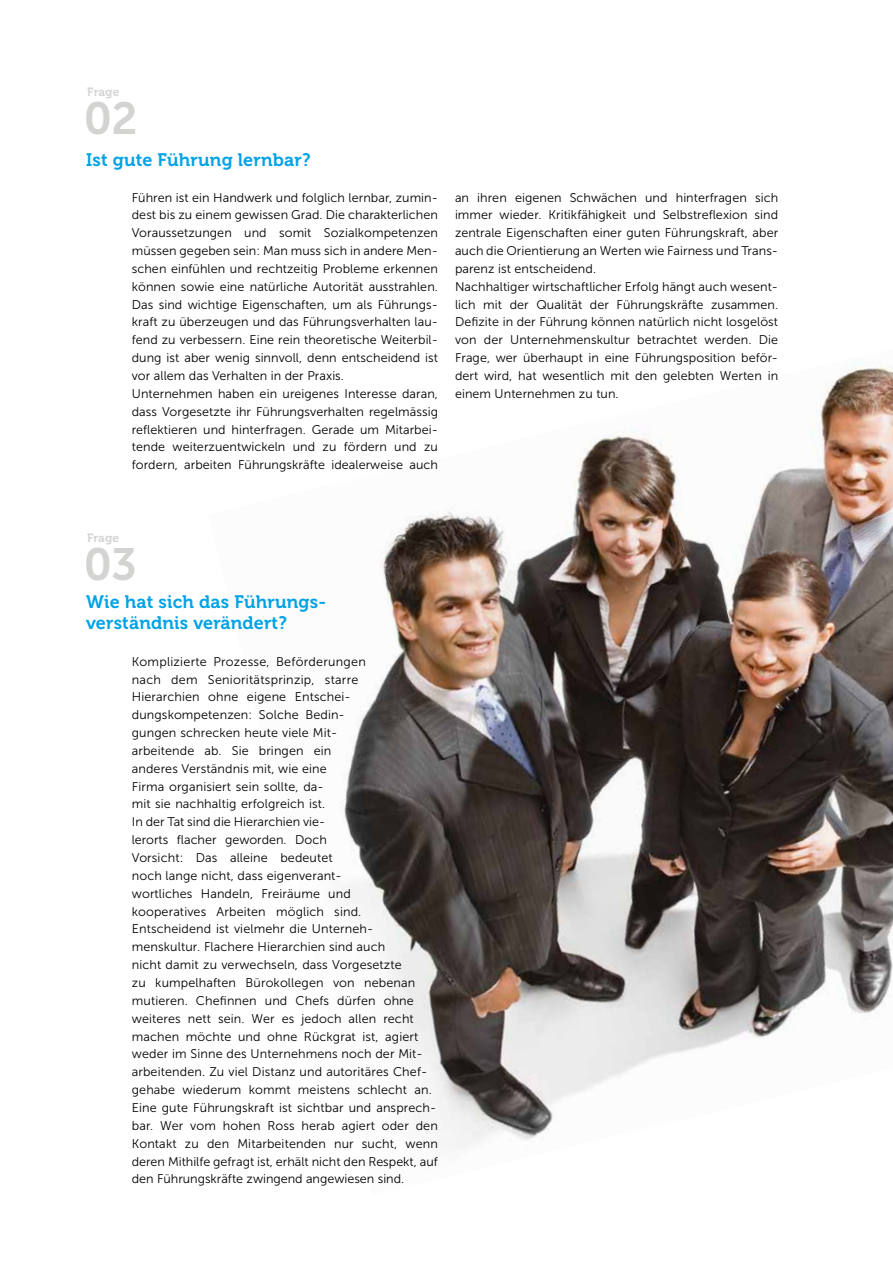
<style>
.page{position:relative;width:893px;height:1263px;background:#fff}
.page>*{position:absolute;margin:0;border:0;box-sizing:border-box;transform-origin:0 0}
.t1{font:45px "Museo Sans 700";color:#d3d3d2}
.t2{font:18px/21px "Museo 700";letter-spacing:.01em;color:#00a2e6}
.t3{font:12.6px/17.9px "Museo Sans 300";letter-spacing:.005em;color:#000}
.t4{font:12px "Museo 700";letter-spacing:.01em;color:#d3d3d2}
</style>
<div class="page">
<img style="left:342px;top:364px;width:550px;height:785px">
<p class="t4" style="left:87px;top:85px;width:34px">Frage</p>
<h1 class="t1" style="left:84px;top:93px;width:55px">02</h1>
<h2 class="t2" style="left:86px;top:150px;width:226px">Ist gute Führung lernbar?</h2>
<p class="t3" style="left:132px;top:188px;width:308px">Führen ist ein Handwerk und folglich lernbar, zumin&shy;dest bis zu einem gewissen Grad. Die charakterlichen Voraussetzungen und somit Sozialkompetenzen müssen gegeben sein: Man muss sich in andere Men&shy;schen einfühlen und rechtzeitig Probleme erkennen können sowie eine natürliche Autorität ausstrahlen.<br>Das sind wichtige Eigenschaften, um als Führungs&shy;kraft zu überzeugen und das Führungsverhalten lau&shy;fend zu verbessern. Eine rein theoretische Weiterbil&shy;dung ist aber wenig sinnvoll, denn entscheidend ist vor allem das Verhalten in der Praxis.<br>Unternehmen haben ein ureigenes Interesse daran, dass Vorgesetzte ihr Führungsverhalten regelmässig reflektieren und hinterfragen. Gerade um Mitarbei&shy;tende weiterzuentwickeln und zu fördern und zu fordern, arbeiten Führungskräfte idealerweise auch</p>
<p class="t3" style="left:455px;top:188px;width:325px">an ihren eigenen Schwächen und hinterfragen sich immer wieder. Kritikfähigkeit und Selbstreflexion sind zentrale Eigenschaften einer guten Führungskraft, aber auch die Orientierung an Werten wie Fairness und Trans&shy;parenz ist entscheidend.<br>Nachhaltiger wirtschaftlicher Erfolg hängt auch wesent&shy;lich mit der Qualität der Führungskräfte zusammen.<br>Defizite in der Führung können natürlich nicht losgelöst von der Unternehmenskultur betrachtet werden. Die Frage, wer überhaupt in eine Führungsposition beför&shy;dert wird, hat wesentlich mit den gelebten Werten in einem Unternehmen zu tun.</p>
<p class="t4" style="left:87px;top:531px;width:34px">Frage</p>
<h1 class="t1" style="left:84px;top:540px;width:55px">03</h1>
<h2 class="t2" style="left:86px;top:591px;width:242px">Wie hat sich das Führungs&shy;verständnis verändert?</h2>
<p class="t3" style="left:132px;top:652px;width:308px">Komplizierte Prozesse, Beförderungen<br>nach dem Senioritätsprinzip, starre<br>Hierarchien ohne eigene Entschei&shy;dungskompetenzen: Solche Bedin-<br>gungen schrecken heute viele Mit-<br>arbeitende ab. Sie bringen ein<br>anderes Verständnis mit, wie eine<br>Firma organisiert sein sollte, da-<br>mit sie nachhaltig erfolgreich ist.<br>In der Tat sind die Hierarchien vie-<br>lerorts flacher geworden. Doch<br>Vorsicht: Das alleine bedeutet<br>noch lange nicht, dass eigenverant-<br>wortliches Handeln, Freiräume und<br>kooperatives Arbeiten möglich sind.<br>Entscheidend ist vielmehr die Unterneh&shy;menskultur. Flachere Hierarchien sind auch<br>nicht damit zu verwechseln, dass Vorgesetzte<br>zu kumpelhaften Bürokollegen von nebenan mutieren. Chefinnen und Chefs dürfen ohne weiteres nett sein. Wer es jedoch allen recht machen möchte und ohne Rückgrat ist, agiert weder im Sinne des Unternehmens noch der Mit&shy;arbeitenden. Zu viel Distanz und autoritäres Chef&shy;gehabe wiederum kommt meistens schlecht an.<br>Eine gute Führungskraft ist sichtbar und ansprech&shy;bar. Wer vom hohen Ross herab agiert oder den Kontakt zu den Mitarbeitenden nur sucht, wenn deren Mithilfe gefragt ist, erhält nicht den Respekt, auf den Führungskräfte zwingend angewiesen sind.</p>
</div>
